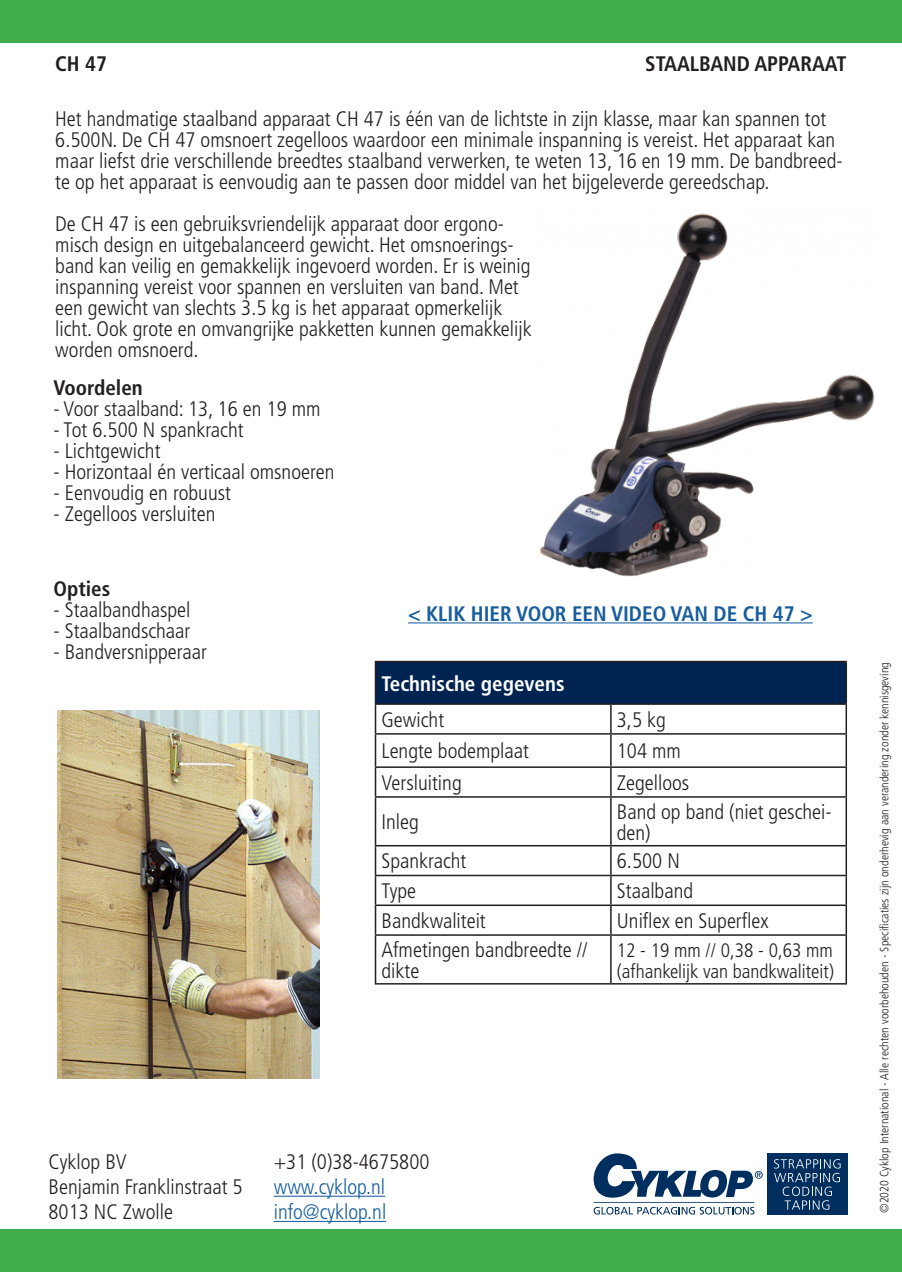
<style>
.page{position:relative;width:902px;height:1272px;background:#fff}
.page>*{position:absolute;margin:0;border:0;box-sizing:border-box;transform-origin:0 0}
.t1{font:300 condensed 21px/21px "Frutiger LT";color:#231f20}
.t2{font:700 condensed 21px "Frutiger LT";color:#231f20}
.t3{font:700 condensed 21px "Frutiger LT";color:#175d9e}
.t4{font:300 condensed 21px "Frutiger LT";color:#175d9e}
.t5{font:700 condensed 21px "Frutiger LT";color:#fff}
.t6{font:300 condensed 19.5px/21px "Frutiger LT";color:#231f20}
.Copy_Image{font:300 condensed 12px "Frutiger LT";color:#231f20}
</style>
<div class="page">
<img style="left:539px;top:213px;width:336px;height:364px">
<div style="left:0;top:1229px;width:901px;height:42px;background:#40ae49"></div>
<div style="left:0;top:0;width:901px;height:43px;background:#40ae49"></div>
<div style="left:767px;top:1153px;width:80px;height:61px;background:#002e5e"></div>
<svg style="left:774px;top:1159px;width:66px;height:50px"></svg>
<svg style="left:593px;top:1153px;width:169px;height:61px"></svg>
<hr style="left:274px;top:1195px;width:111px;height:1px;background:#175d9e">
<hr style="left:274px;top:1220px;width:112px;height:1px;background:#175d9e">
<div style="left:375px;top:661px;width:471px;height:43px;background:#002451"></div>
<hr style="left:375px;top:660px;width:236px;height:2px;background:#231f20">
<hr style="left:375px;top:662px;width:1px;height:41px;background:#231f20">
<hr style="left:611px;top:660px;width:235px;height:2px;background:#231f20">
<hr style="left:845px;top:662px;width:1px;height:41px;background:#231f20">
<hr style="left:375px;top:703px;width:236px;height:1px;background:#231f20">
<svg style="left:375px;top:704px;width:1px;height:29px"></svg>
<hr style="left:611px;top:703px;width:235px;height:1px;background:#231f20">
<svg style="left:610px;top:704px;width:1px;height:29px"></svg>
<svg style="left:845px;top:704px;width:1px;height:29px"></svg>
<hr style="left:375px;top:733px;width:236px;height:1px;background:#231f20">
<hr style="left:375px;top:734px;width:1px;height:32px;background:#231f20">
<hr style="left:611px;top:733px;width:235px;height:1px;background:#231f20">
<hr style="left:610px;top:734px;width:1px;height:32px;background:#231f20">
<hr style="left:845px;top:734px;width:1px;height:32px;background:#231f20">
<hr style="left:375px;top:766px;width:236px;height:2px;background:#231f20">
<svg style="left:375px;top:768px;width:1px;height:28px"></svg>
<hr style="left:611px;top:766px;width:235px;height:2px;background:#231f20">
<svg style="left:610px;top:768px;width:1px;height:28px"></svg>
<svg style="left:845px;top:768px;width:1px;height:28px"></svg>
<hr style="left:375px;top:796px;width:236px;height:1px;background:#231f20">
<hr style="left:375px;top:797px;width:1px;height:48px;background:#231f20">
<hr style="left:611px;top:796px;width:235px;height:1px;background:#231f20">
<hr style="left:610px;top:797px;width:1px;height:48px;background:#231f20">
<hr style="left:845px;top:797px;width:1px;height:48px;background:#231f20">
<hr style="left:375px;top:845px;width:236px;height:1px;background:#231f20">
<hr style="left:611px;top:845px;width:235px;height:1px;background:#231f20">
<hr style="left:375px;top:874px;width:236px;height:2px;background:#231f20">
<hr style="left:611px;top:874px;width:235px;height:2px;background:#231f20">
<hr style="left:375px;top:904px;width:236px;height:2px;background:#231f20">
<svg style="left:375px;top:846px;width:1px;height:88px"></svg>
<hr style="left:611px;top:904px;width:235px;height:2px;background:#231f20">
<svg style="left:610px;top:846px;width:1px;height:88px"></svg>
<svg style="left:845px;top:846px;width:1px;height:88px"></svg>
<hr style="left:375px;top:934px;width:236px;height:1px;background:#231f20">
<hr style="left:375px;top:935px;width:1px;height:48px;background:#231f20">
<hr style="left:611px;top:934px;width:235px;height:1px;background:#231f20">
<hr style="left:610px;top:935px;width:1px;height:48px;background:#231f20">
<hr style="left:845px;top:935px;width:1px;height:48px;background:#231f20">
<hr style="left:375px;top:983px;width:236px;height:1px;background:#231f20">
<hr style="left:611px;top:983px;width:235px;height:1px;background:#231f20">
<img style="left:58px;top:710px;width:262px;height:368px">
<hr style="left:408px;top:622px;width:404px;height:1px;background:#175d9e">
<p class="t2" style="left:55px;top:51px;width:53px">CH 47</p>
<p class="t1" style="left:55px;top:109px;width:788px">Het handmatige staalband apparaat CH 47 is één van de lichtste in zijn klasse, maar kan spannen tot 6.500N. De CH 47 omsnoert zegelloos waardoor een minimale inspanning is vereist. Het apparaat kan maar liefst drie verschillende breedtes staalband verwerken, te weten 13, 16 en 19 mm. De bandbreed&shy;te op het apparaat is eenvoudig aan te passen door middel van het bijgeleverde gereedschap.</p>
<p class="t1" style="left:55px;top:214px;width:478px">De CH 47 is een gebruiksvriendelijk apparaat door ergono&shy;misch design en uitgebalanceerd gewicht. Het omsnoerings&shy;band kan veilig en gemakkelijk ingevoerd worden. Er is weinig inspanning vereist voor spannen en versluiten van band. Met een gewicht van slechts 3.5 kg is het apparaat opmerkelijk licht. Ook grote en omvangrijke pakketten kunnen gemakkelijk worden omsnoerd.</p>
<p class="t2" style="left:645px;top:51px;width:203px">STAALBAND APPARAAT</p>
<p class="t2" style="left:54px;top:375px;width:91px">Voordelen</p>
<p class="t1" style="left:54px;top:399px;width:268px">- Voor staalband: 13, 16 en 19 mm</p>
<p class="t1" style="left:54px;top:420px;width:192px">- Tot 6.500 N spankracht</p>
<p class="t1" style="left:54px;top:441px;width:108px">- Lichtgewicht</p>
<p class="t1" style="left:54px;top:462px;width:282px">- Horizontaal én verticaal omsnoeren</p>
<p class="t1" style="left:54px;top:483px;width:179px">- Eenvoudig en robuust</p>
<p class="t1" style="left:54px;top:504px;width:163px">- Zegelloos versluiten</p>
<p class="t2" style="left:54px;top:576px;width:58px">Opties</p>
<p class="t1" style="left:54px;top:599px;width:138px">- Staalbandhaspel</p>
<p class="t1" style="left:54px;top:620px;width:138px">- Staalbandschaar</p>
<p class="t1" style="left:54px;top:641px;width:155px">- Bandversnipperaar</p>
<p class="t3" style="left:408px;top:601px;width:406px">&lt; KLIK HIER VOOR EEN VIDEO VAN DE CH 47 &gt;</p>
<p class="t5" style="left:381px;top:671px;width:184px">Technische gegevens</p>
<p class="t1" style="left:381px;top:709px;width:64px">Gewicht</p>
<p class="t1" style="left:617px;top:709px;width:50px">3,5 kg</p>
<p class="t1" style="left:381px;top:741px;width:149px">Lengte bodemplaat</p>
<p class="t1" style="left:617px;top:741px;width:66px">104 mm</p>
<p class="t1" style="left:381px;top:772px;width:82px">Versluiting</p>
<p class="t1" style="left:617px;top:772px;width:74px">Zegelloos</p>
<p class="t1" style="left:381px;top:811px;width:39px">Inleg</p>
<p class="t1" style="left:617px;top:801px;width:216px">Band op band (niet geschei&shy;den)</p>
<p class="t1" style="left:381px;top:851px;width:86px">Spankracht</p>
<p class="t1" style="left:617px;top:851px;width:64px">6.500 N</p>
<p class="t1" style="left:381px;top:880px;width:36px">Type</p>
<p class="t1" style="left:617px;top:880px;width:78px">Staalband</p>
<p class="t1" style="left:381px;top:910px;width:106px">Bandkwaliteit</p>
<p class="t1" style="left:617px;top:910px;width:153px">Uniflex en Superflex</p>
<p class="t1" style="left:381px;top:939px;width:208px">Afmetingen bandbreedte // dikte</p>
<p class="t6" style="left:617px;top:939px;width:219px">12 - 19 mm // 0,38 - 0,63 mm (afhankelijk van bandkwaliteit)</p>
<p class="t1" style="left:49px;top:1151px;width:80px">Cyklop BV</p>
<p class="t1" style="left:49px;top:1176px;width:196px">Benjamin Franklinstraat 5</p>
<p class="t1" style="left:49px;top:1201px;width:126px">8013 NC Zwolle</p>
<p class="t1" style="left:274px;top:1151px;width:157px">+31 (0)38-4675800</p>
<p class="t4" style="left:274px;top:1174px;width:113px">www.cyklop.nl</p>
<p class="t4" style="left:274px;top:1200px;width:114px">info@cyklop.nl</p>
<p class="Copy_Image" style="left:877px;top:1212px;width:552px;rotate:-90deg">©2020 Cyklop International - Alle rechten voorbehouden - Specificaties zijn onderhevig aan verandering zonder kennisgeving</p>
</div>
